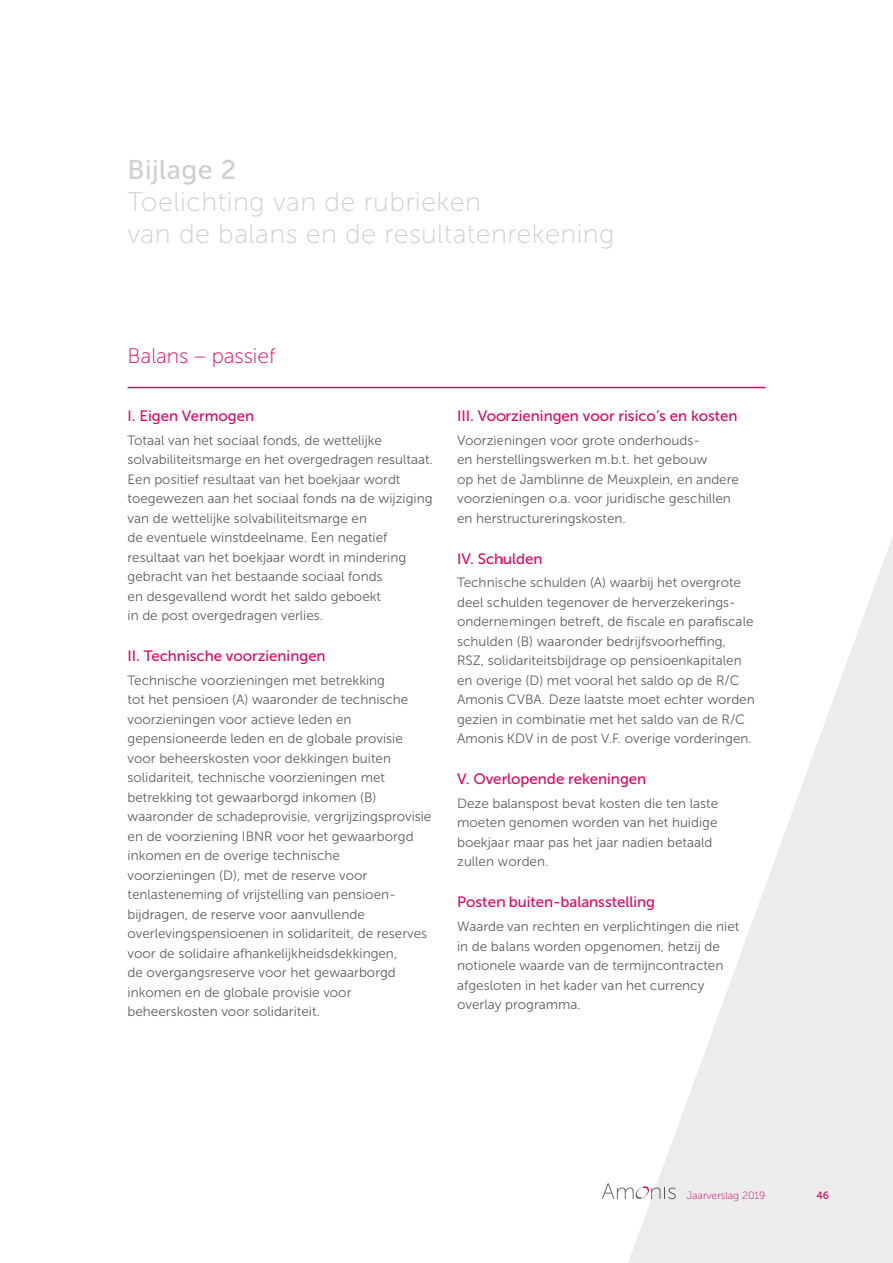
<style>
.page{position:relative;width:893px;height:1263px;background:#fff}
.page>*{position:absolute;margin:0;border:0;box-sizing:border-box;transform-origin:0 0}
.t1{font:27px/32.4px "Museo Sans 100";letter-spacing:.015em;color:#cfcfcf}
.t2{font:27px "Museo Sans 500";letter-spacing:.015em;color:#cfcfcf}
.t3{font:21px "Museo Sans 100";color:#db0861}
.t4{font:15px "Museo Sans 500";color:#db0861}
.t5{font:13.5px/19.5px "Museo Sans 300";color:#5f5f61}
.t6{font:10.5px "Museo Sans 100";color:#db0861}
.t7{font:10.5px "Museo Sans 500";color:#db0861}
</style>
<div class="page">
<hr style="left:128px;top:387px;width:637px;height:1px;background:#db0861">
<svg style="left:502px;top:386px;width:391px;height:877px"></svg>
<h1 class="t2" style="left:128px;top:155px;width:110px">Bijlage 2</h1>
<h1 class="t1" style="left:128px;top:186px;width:489px">Toelichting van de rubrieken<br>van de balans en de resultatenrekening</h1>
<h2 class="t3" style="left:128px;top:345px;width:149px">Balans – passief</h2>
<p class="t4" style="left:128px;top:408px;width:128px">I. Eigen Vermogen</p>
<p class="t5" style="left:128px;top:431px;width:307px">Totaal van het sociaal fonds, de wettelijke solvabiliteitsmarge en het overgedragen resultaat.<br>Een positief resultaat van het boekjaar wordt toegewezen aan het sociaal fonds na de wijziging van de wettelijke solvabiliteitsmarge en<br>de eventuele winstdeelname. Een negatief resultaat van het boekjaar wordt in mindering gebracht van het bestaande sociaal fonds<br>en desgevallend wordt het saldo geboekt<br>in de post overgedragen verlies.</p>
<p class="t4" style="left:128px;top:648px;width:200px">II. Technische voorzieningen</p>
<p class="t5" style="left:128px;top:671px;width:305px">Technische voorzieningen met betrekking<br>tot het pensioen (A) waaronder de technische voorzieningen voor actieve leden en gepensioneerde leden en de globale provisie voor beheerskosten voor dekkingen buiten solidariteit, technische voorzieningen met betrekking tot gewaarborgd inkomen (B) waaronder de schadeprovisie, vergrijzingsprovisie en de voorziening IBNR voor het gewaarborgd inkomen en de overige technische voorzieningen (D), met de reserve voor tenlasteneming of vrijstelling van pensioen&shy;bijdragen, de reserve voor aanvullende overlevingspensioenen in solidariteit, de reserves voor de solidaire afhankelijkheidsdekkingen,<br>de overgangsreserve voor het gewaarborgd inkomen en de globale provisie voor beheerskosten voor solidariteit.</p>
<p class="t4" style="left:457px;top:408px;width:282px">III. Voorzieningen voor risico’s en kosten</p>
<p class="t5" style="left:457px;top:431px;width:283px">Voorzieningen voor grote onderhouds-<br>en herstellingswerken m.b.t. het gebouw<br>op het de Jamblinne de Meuxplein, en andere voorzieningen o.a. voor juridische geschillen en herstructureringskosten.</p>
<p class="t4" style="left:457px;top:550px;width:87px">IV. Schulden</p>
<p class="t5" style="left:457px;top:573px;width:299px">Technische schulden (A) waarbij het overgrote deel schulden tegenover de herverzekerings&shy;ondernemingen betreft, de fiscale en parafiscale schulden (B) waaronder bedrijfsvoorheffing, RSZ, solidariteitsbijdrage op pensioenkapitalen en overige (D) met vooral het saldo op de R/C Amonis CVBA. Deze laatste moet echter worden gezien in combinatie met het saldo van de R/C Amonis KDV in de post V.F. overige vorderingen.</p>
<p class="t4" style="left:457px;top:771px;width:191px">V. Overlopende rekeningen</p>
<p class="t5" style="left:457px;top:794px;width:263px">Deze balanspost bevat kosten die ten laste moeten genomen worden van het huidige boekjaar maar pas het jaar nadien betaald zullen worden.</p>
<p class="t4" style="left:457px;top:894px;width:199px">Posten buiten-balansstelling</p>
<p class="t5" style="left:457px;top:917px;width:284px">Waarde van rechten en verplichtingen die niet in de balans worden opgenomen, hetzij de notionele waarde van de termijncontracten afgesloten in het kader van het currency overlay programma.</p>
<p class="t6" style="left:687px;top:1190px;width:80px">Jaarverslag 2019</p>
<p class="t7" style="left:816px;top:1190px;width:14px">46</p>
</div>
